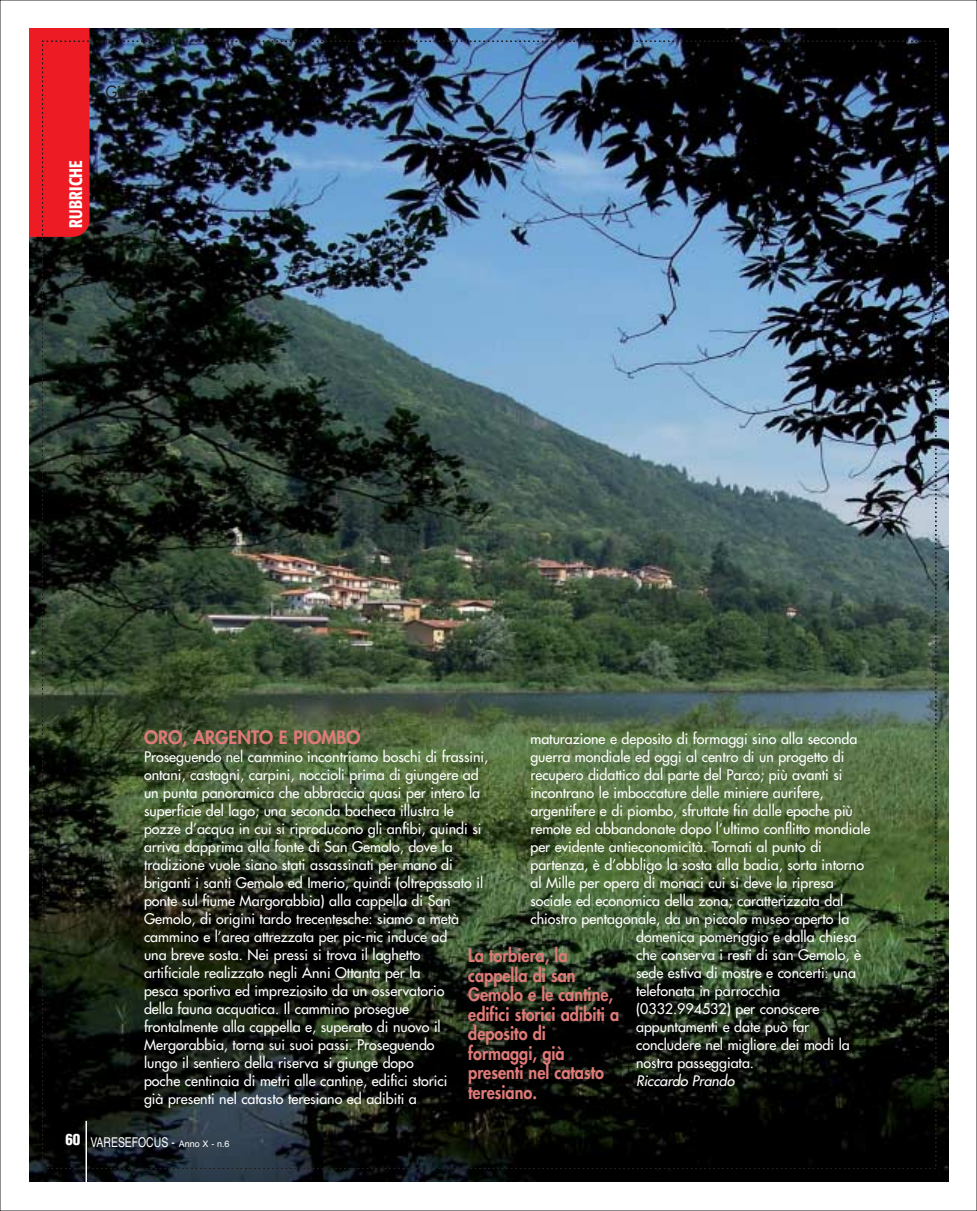
<style>
.page{position:relative;width:977px;height:1211px;background:#fff}
.page>*{position:absolute;margin:0;border:0;box-sizing:border-box;transform-origin:0 0}
.t1{font:800 18px/19.5px "Futura";color:#df7a78;scale:.9 1}
.t2{font:800 18px "Futura";color:#df7a78}
.t3{font:500 condensed 18px "Formata";letter-spacing:.02em;color:#fff;scale:.9 1}
.t4{font:16.5px "Futura";color:#231f20;scale:.9 1}
.t5{font:14.25px/18px "Futura";color:#fff}
.t6{font:italic 14.25px "Futura";color:#fff}
.t7{font:13.5px "Helvetica";color:#fff;scale:.77 1}
.s1{font-weight:900;font-stretch:condensed;font-size:15px}
.s2{font-size:9px}
</style>
<div class="page">
<img style="left:30px;top:28px;width:918px;height:1153px">
<hr style="left:85px;top:1120px;width:2px;height:61px;background:#fff">
<div style="left:30px;top:28px;width:60px;height:209px;background:#ed1c24"></div>
<img style="left:42px;top:41px;width:894px;height:1127px">
<p class="t4" style="left:106px;top:84px;width:60px">Gita a...</p>
<p class="t3" style="left:68px;top:228px;width:77px;rotate:-90deg">RUBRICHE</p>
<p class="t2" style="left:144px;top:728px;width:218px">ORO, ARGENTO E PIOMBO</p>
<p class="t5" style="left:144px;top:748px;width:346px">Proseguendo nel cammino incontriamo boschi di frassini, ontani, castagni, carpini, noccioli prima di giungere ad un punta panoramica che abbraccia quasi per intero la superficie del lago; una seconda bacheca illustra le pozze d’acqua in cui si riproducono gli anfibi, quindi si arriva dapprima alla fonte di San Gemolo, dove la tradizione vuole siano stati assassinati per mano di briganti i santi Gemolo ed Imerio, quindi (oltrepassato il ponte sul fiume Margorabbia) alla cappella di San Gemolo, di origini tardo trecentesche: siamo a metà cammino e l’area attrezzata per pic-nic induce ad<br>una breve sosta. Nei pressi si trova il laghetto<br>artificiale realizzato negli Anni Ottanta per la<br>pesca sportiva ed impreziosito da un osservatorio<br>della fauna acquatica. Il cammino prosegue<br>frontalmente alla cappella e, superato di nuovo il Mergorabbia, torna sui suoi passi. Proseguendo<br>lungo il sentiero della riserva si giunge dopo<br>poche centinaia di metri alle cantine, edifici storici<br>già presenti nel catasto teresiano ed adibiti a</p>
<p class="t5" style="left:530px;top:730px;width:328px">maturazione e deposito di formaggi sino alla seconda</p>
<p class="t5" style="left:530px;top:748px;width:315px">guerra mondiale ed oggi al centro di un progetto di</p>
<p class="t5" style="left:530px;top:766px;width:313px">recupero didattico dal parte del Parco; più avanti si</p>
<p class="t5" style="left:530px;top:784px;width:295px">incontrano le imboccature delle miniere aurifere,</p>
<p class="t5" style="left:530px;top:802px;width:324px">argentifere e di piombo, sfruttate fin dalle epoche più</p>
<p class="t5" style="left:530px;top:820px;width:341px">remote ed abbandonate dopo l’ultimo conflitto mondiale</p>
<p class="t5" style="left:530px;top:838px;width:293px">per evidente antieconomicità. Tornati al punto di</p>
<p class="t5" style="left:530px;top:856px;width:335px">partenza, è d’obbligo la sosta alla badia, sorta intorno</p>
<p class="t5" style="left:530px;top:874px;width:305px">al Mille per opera di monaci cui si deve la ripresa</p>
<p class="t5" style="left:530px;top:892px;width:314px">sociale ed economica della zona; caratterizzata dal</p>
<p class="t5" style="left:530px;top:910px;width:320px">chiostro pentagonale, da un piccolo museo aperto la</p>
<p class="t5" style="left:636px;top:928px;width:222px">domenica pomeriggio e dalla chiesa</p>
<p class="t5" style="left:636px;top:946px;width:226px">che conserva i resti di san Gemolo, è</p>
<p class="t5" style="left:636px;top:964px;width:221px">sede estiva di mostre e concerti: una</p>
<p class="t5" style="left:636px;top:982px;width:145px">telefonata in parrocchia</p>
<p class="t5" style="left:636px;top:1000px;width:185px">(0332.994532) per conoscere</p>
<p class="t5" style="left:636px;top:1018px;width:175px">appuntamenti e date può far</p>
<p class="t5" style="left:636px;top:1036px;width:215px">concludere nel migliore dei modi la</p>
<p class="t5" style="left:636px;top:1054px;width:119px">nostra passeggiata.</p>
<p class="t6" style="left:636px;top:1073px;width:102px">Riccardo Prando</p>
<p class="t1" style="left:468px;top:947px;width:169px">La torbiera, la cappella di san<br>Gemolo e le cantine, edifici storici adibiti a deposito di formaggi, già presenti nel catasto teresiano.</p>
<p class="t7" style="left:65px;top:1137px;width:215px"><span class="s1">60</span> VARESEFOCUS - <span class="s2">Anno X - n.6</span></p>
</div>
